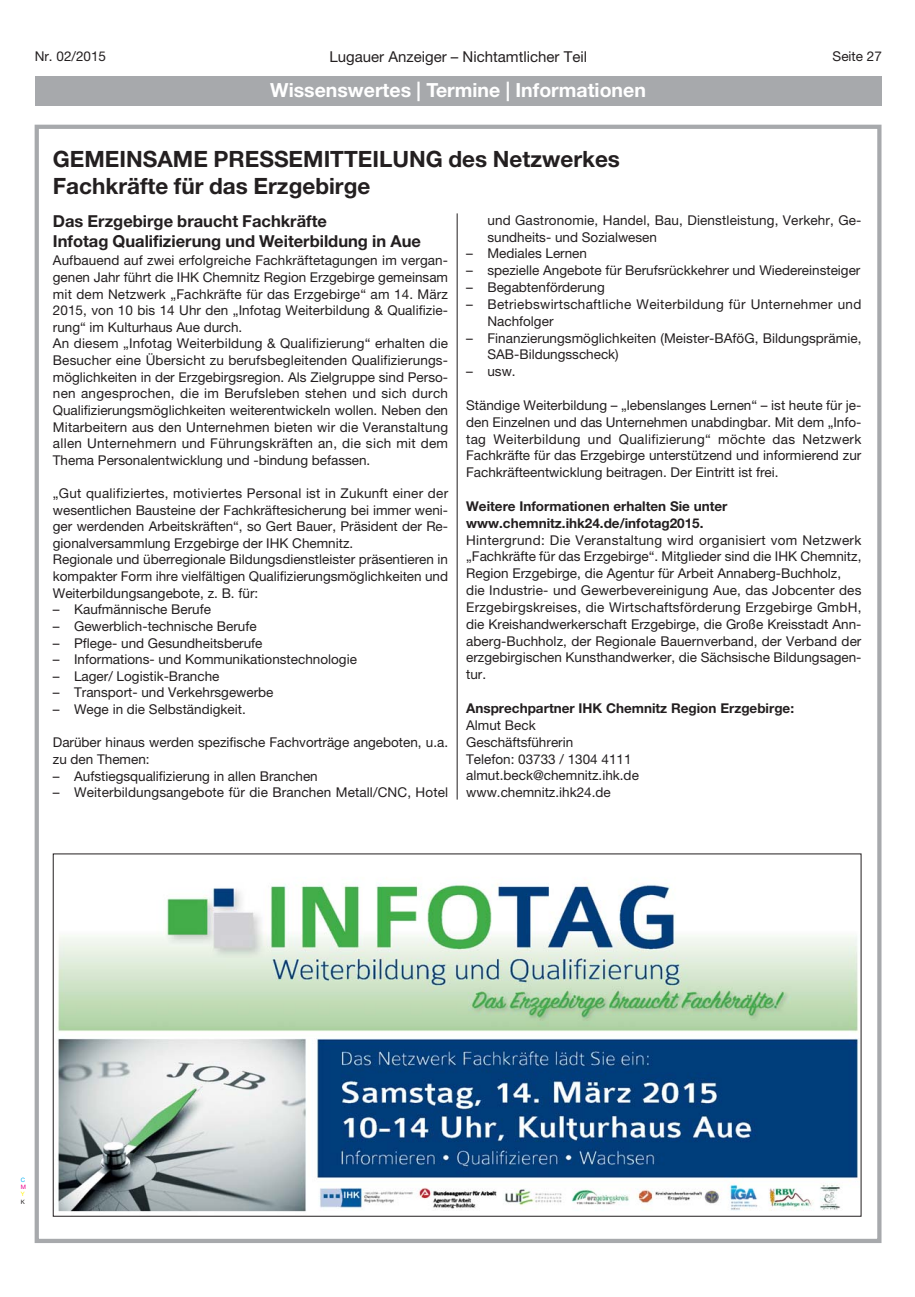
<style>
.page{position:relative;width:915px;height:1297px;background:#fff}
.page>*{position:absolute;margin:0;border:0;box-sizing:border-box;transform-origin:0 0}
.t1{font:700 22.5px/27px "Helvetica Neue";color:#231f20}
.t2{font:700 19.5px "Helvetica Neue";color:#fff}
.t3{font:700 16.5px/20.2px "Helvetica Neue";color:#231f20}
.t4{font:15px "Helvetica Neue";color:#231f20}
.t5{font:13.5px/16.6px "Helvetica Neue";color:#231f20}
.t6{font:700 13.5px/16.8px "Helvetica Neue";color:#231f20}
.t7{font:13.5px/16.8px "Helvetica Neue";letter-spacing:.02em;color:#231f20}
.t8{font:6px "Helvetica Neue";color:#00adef}
.t9{font:6px "Helvetica Neue";color:#ec008c}
.t10{font:6px "Helvetica Neue";color:#fff200}
.t11{font:6px "Helvetica Neue";color:#231f20}
</style>
<div class="page">
<div style="left:35px;top:76px;width:846px;height:30px;background:#a7a9ac"></div>
<div style="left:35px;top:125px;width:846px;height:1118px;border:4px solid #a7a9ac"></div>
<img style="left:57px;top:884px;width:802px;height:328px">
<hr style="left:456px;top:213px;width:1px;height:586px;background:#231f20">
<p class="t5" style="left:35px;top:49px;width:73px">Nr. 02/2015</p>
<p class="t4" style="left:329px;top:51px;width:259px">Lugauer Anzeiger – Nichtamtlicher Teil</p>
<p class="t5" style="left:832px;top:49px;width:51px">Seite 27</p>
<h2 class="t2" style="left:270px;top:83px;width:377px">Wissenswertes | Termine | Informationen</h2>
<h1 class="t1" style="left:53px;top:148px;width:568px">GEMEINSAME PRESSEMITTEILUNG des Netzwerkes<br>Fachkräfte für das Erzgebirge</h1>
<p class="t3" style="left:53px;top:212px;width:369px">Das Erzgebirge braucht Fachkräfte<br>Infotag Qualifizierung und Weiterbildung in Aue</p>
<p class="t5" style="left:53px;top:253px;width:396px">Aufbauend auf zwei erfolgreiche Fachkräftetagungen im vergan&shy;genen Jahr führt die IHK Chemnitz Region Erzgebirge gemeinsam mit dem Netzwerk „Fachkräfte für das Erzgebirge“ am 14. März 2015, von 10 bis 14 Uhr den „Infotag Weiterbildung &amp; Qualifizie&shy;rung“ im Kulturhaus Aue durch.<br>An diesem „Infotag Weiterbildung &amp; Qualifizierung“ erhalten die Besucher eine Übersicht zu berufsbegleitenden Qualifizierungs&shy;möglichkeiten in der Erzgebirgsregion. Als Zielgruppe sind Perso&shy;nen angesprochen, die im Berufsleben stehen und sich durch Qualifizierungsmöglichkeiten weiterentwickeln wollen. Neben den Mitarbeitern aus den Unternehmen bieten wir die Veranstaltung allen Unternehmern und Führungskräften an, die sich mit dem Thema Personalentwicklung und -bindung befassen.</p>
<p class="t5" style="left:53px;top:486px;width:396px">„Gut qualifiziertes, motiviertes Personal ist in Zukunft einer der wesentlichen Bausteine der Fachkräftesicherung bei immer weni&shy;ger werdenden Arbeitskräften“, so Gert Bauer, Präsident der Re&shy;gionalversammlung Erzgebirge der IHK Chemnitz.<br>Regionale und überregionale Bildungsdienstleister präsentieren in kompakter Form ihre vielfältigen Qualifizierungsmöglichkeiten und Weiterbildungsangebote, z. B. für:</p>
<p class="t5" style="left:53px;top:602px;width:160px">– Kaufmännische Berufe</p>
<p class="t5" style="left:53px;top:619px;width:205px">– Gewerblich-technische Berufe</p>
<p class="t5" style="left:53px;top:636px;width:211px">– Pflege- und Gesundheitsberufe</p>
<p class="t5" style="left:53px;top:652px;width:305px">– Informations- und Kommunikationstechnologie</p>
<p class="t5" style="left:53px;top:669px;width:168px">– Lager/ Logistik-Branche</p>
<p class="t5" style="left:53px;top:686px;width:222px">– Transport- und Verkehrsgewerbe</p>
<p class="t5" style="left:53px;top:702px;width:194px">– Wege in die Selbständigkeit.</p>
<p class="t5" style="left:53px;top:735px;width:396px">Darüber hinaus werden spezifische Fachvorträge angeboten, u.a. zu den Themen:</p>
<p class="t5" style="left:53px;top:769px;width:266px">– Aufstiegsqualifizierung in allen Branchen</p>
<p class="t5" style="left:53px;top:785px;width:396px">– Weiterbildungsangebote für die Branchen Metall/CNC, Hotel</p>
<p class="t5" style="left:487px;top:213px;width:375px">und Gastronomie, Handel, Bau, Dienstleistung, Verkehr, Ge&shy;sundheits- und Sozialwesen</p>
<p class="t5" style="left:466px;top:247px;width:122px">– Mediales Lernen</p>
<p class="t5" style="left:466px;top:263px;width:395px">– spezielle Angebote für Berufsrückkehrer und Wiedereinsteiger</p>
<p class="t5" style="left:466px;top:280px;width:140px">– Begabtenförderung</p>
<p class="t7" style="left:487px;top:297px;width:375px;text-indent:-21px">– Betriebswirtschaftliche Weiterbildung für Unternehmer und<br>Nachfolger</p>
<p class="t5" style="left:487px;top:331px;width:375px;text-indent:-21px">– Finanzierungsmöglichkeiten (Meister-BAföG, Bildungsprämie,<br>SAB-Bildungsscheck)</p>
<p class="t5" style="left:466px;top:364px;width:51px">– usw.</p>
<p class="t5" style="left:466px;top:398px;width:396px;text-align:justify">Ständige Weiterbildung – „lebenslanges Lernen“ – ist heute für je&shy;den Einzelnen und das Unternehmen unabdingbar. Mit dem „Info&shy;tag Weiterbildung und Qualifizierung“ möchte das Netzwerk Fachkräfte für das Erzgebirge unterstützend und informierend zur Fachkräfteentwicklung beitragen. Der Eintritt ist frei.</p>
<p class="t6" style="left:466px;top:499px;width:263px">Weitere Informationen erhalten Sie unter www.chemnitz.ihk24.de/infotag2015.</p>
<p class="t5" style="left:466px;top:533px;width:396px">Hintergrund: Die Veranstaltung wird organisiert vom Netzwerk „Fachkräfte für das Erzgebirge“. Mitglieder sind die IHK Chemnitz, Region Erzgebirge, die Agentur für Arbeit Annaberg-Buchholz, die Industrie- und Gewerbevereinigung Aue, das Jobcenter des Erzgebirgskreises, die Wirtschaftsförderung Erzgebirge GmbH, die Kreishandwerkerschaft Erzgebirge, die Große Kreisstadt Ann&shy;aberg-Buchholz, der Regionale Bauernverband, der Verband der erzgebirgischen Kunsthandwerker, die Sächsische Bildungsagen&shy;tur.</p>
<p class="t6" style="left:466px;top:701px;width:329px">Ansprechpartner IHK Chemnitz Region Erzgebirge:</p>
<p class="t5" style="left:466px;top:718px;width:174px">Almut Beck<br>Geschäftsführerin<br>Telefon: 03733 / 1304 4111 almut.beck@chemnitz.ihk.de www.chemnitz.ihk24.de</p>
<p class="t8" style="left:21px;top:1178px;width:6px">C</p>
<p class="t9" style="left:21px;top:1185px;width:7px">M</p>
<p class="t10" style="left:21px;top:1192px;width:5px">Y</p>
<p class="t11" style="left:21px;top:1199px;width:6px">K</p>
</div>
